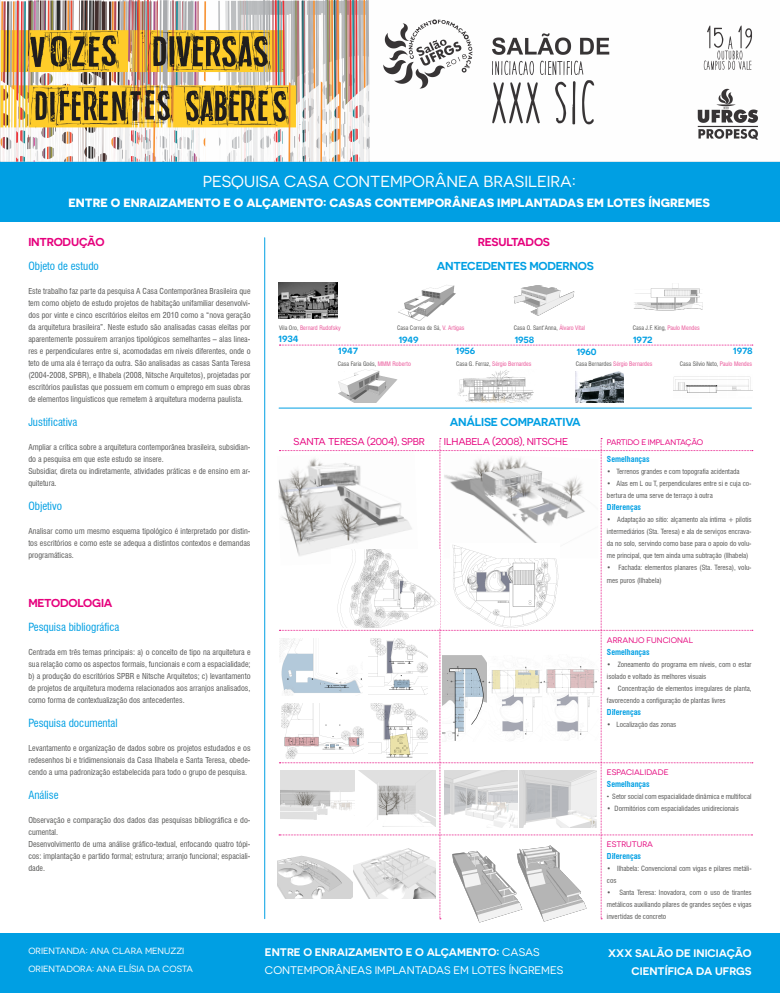
<style>
.page{position:relative;width:780px;height:993px;background:#fff}
.page>*{position:absolute;margin:0;border:0;box-sizing:border-box;transform-origin:0 0}
.t1{font:16px "Novecentosanswide";color:#fff}
.t2{font:700 12px "Novecentosanswide";color:#fff}
.t3{font:600 11.5px "Novecentosanswide";letter-spacing:-.02em;color:#009fe3}
.t4{font:600 11.5px "Novecentosanswide";letter-spacing:-.02em;color:#e6007d}
.t5{font:condensed 11px "Swiss 721 BT";color:#009fe3}
.t6{font:11px/18px "Novecentosanswide";color:#fff}
.t7{font:600 11px/18px "Novecentosanswide";color:#fff;text-align:right}
.t8{font:10px "Novecentosanswide";letter-spacing:-.02em;color:#e6007d}
.t9{font:9px/18px "Novecentosanswide";color:#fff}
.t10{font:600 9px "Novecentosanswide";letter-spacing:-.02em;color:#009fe3}
.t11{font:condensed 8px/12px "Swiss 721 BT";color:#575756;text-align:justify}
.t12{font:700 condensed 8px "Swiss 721 BT";color:#009fe3}
.t13{font:8px "Novecentosanswide";color:#e5087e}
.t14{font:8px "Novecentosanswide";letter-spacing:-.02em;color:#e6007d}
.t15{font:condensed 7px/12px "Swiss 721 BT";color:#575756}
.t16{font:condensed 6px "Swiss 721 BT";color:#575756}
.t17{font:condensed 6px "Swiss 721 BT";color:#ea5297}
.s1{color:#ea5297}
.s2{color:#575756}
.s3{font-family:"Adobe Caslon Pro";font-stretch:normal}
.s4{font-weight:600}
</style>
<div class="page">
<div style="left:0;top:161px;width:780px;height:60px;background:#009fe3"></div>
<div style="left:0;top:933px;width:780px;height:59px;background:#009fe3"></div>
<img style="left:0;top:0;width:758px;height:161px">
<hr style="left:264px;top:238px;width:1px;height:680px;background:#009fe3">
<hr style="left:279px;top:407px;width:472px;height:1px;background:#009fe3">
<svg style="left:279px;top:345px;width:473px;height:1px"></svg>
<img style="left:279px;top:283px;width:59px;height:35px">
<img style="left:575px;top:371px;width:48px;height:31px">
<img style="left:634px;top:283px;width:69px;height:28px">
<img style="left:338px;top:369px;width:60px;height:33px">
<img style="left:398px;top:285px;width:58px;height:36px">
<img style="left:513px;top:285px;width:62px;height:31px">
<svg style="left:279px;top:438px;width:473px;height:481px"></svg>
<img style="left:444px;top:770px;width:73px;height:57px">
<img style="left:520px;top:770px;width:76px;height:57px">
<img style="left:353px;top:846px;width:82px;height:51px">
<img style="left:278px;top:849px;width:75px;height:48px">
<img style="left:447px;top:834px;width:63px;height:89px">
<img style="left:510px;top:834px;width:83px;height:88px">
<img style="left:673px;top:376px;width:79px;height:17px">
<img style="left:458px;top:370px;width:76px;height:32px">
<h1 class="t1" style="left:203px;top:172px;width:374px">PESQUISA CASA CONTEMPORÂNEA BRASILEIRA:</h1>
<h2 class="t2" style="left:69px;top:195px;width:643px">ENTRE O ENRAIZAMENTO E O ALÇAMENTO: CASAS CONTEMPORÂNEAS IMPLANTADAS EM LOTES ÍNGREMES</h2>
<h3 class="t4" style="left:28px;top:235px;width:78px">INTRODUÇÃO</h3>
<h3 class="t5" style="left:28px;top:259px;width:72px">Objeto de estudo</h3>
<p class="t11" style="left:28px;top:285px;width:224px">Este trabalho faz parte da pesquisa A Casa Contemporânea Brasileira que tem como objeto de estudo projetos de habitação unifamiliar desenvolvi&shy;dos por vinte e cinco escritórios eleitos em 2010 como a “nova geração da arquitetura brasileira”. Neste estudo são analisadas casas eleitas por aparentemente possuírem arranjos tipológicos semelhantes – alas linea&shy;res e perpendiculares entre si, acomodadas em níveis diferentes, onde o teto de uma ala é terraço da outra. São analisadas as casas Santa Teresa (2004-2008, SPBR), e Ilhabela (2008, Nitsche Arquitetos), projetadas por escritórios paulistas que possuem em comum o emprego em suas obras de elementos linguísticos que remetem à arquitetura moderna paulista.</p>
<h3 class="t5" style="left:28px;top:415px;width:51px">Justificativa</h3>
<p class="t11" style="left:28px;top:441px;width:224px;text-align:left">Ampliar a crítica sobre a arquitetura contemporânea brasileira, subsidian&shy;do a pesquisa em que este estudo se insere.<br>Subsidiar, direta ou indiretamente, atividades práticas e de ensino em ar&shy;quitetura.</p>
<h3 class="t5" style="left:28px;top:499px;width:35px">Objetivo</h3>
<p class="t11" style="left:28px;top:525px;width:224px">Analisar como um mesmo esquema tipológico é interpretado por distin&shy;tos escritórios e como este se adequa a distintos contextos e demandas programáticas.</p>
<h3 class="t4" style="left:28px;top:595px;width:86px">METODOLOGIA</h3>
<h3 class="t5" style="left:28px;top:619px;width:93px">Pesquisa bibliográfica</h3>
<p class="t11" style="left:28px;top:645px;width:224px">Centrada em três temas principais: a) o conceito de tipo na arquitetura e sua relação como os aspectos formais, funcionais e com a espacialidade; b) a produção do escritórios SPBR e Nitsche Arquitetos; c) levantamento de projetos de arquitetura moderna relacionados aos arranjos analisados, como forma de contextualização dos antecedentes.</p>
<h3 class="t5" style="left:28px;top:715px;width:91px">Pesquisa documental</h3>
<p class="t11" style="left:28px;top:741px;width:224px">Levantamento e organização de dados sobre os projetos estudados e os redesenhos bi e tridimensionais da Casa Ilhabela e Santa Teresa, obede&shy;cendo a uma padronização estabelecida para todo o grupo de pesquisa.</p>
<h3 class="t5" style="left:28px;top:787px;width:32px">Análise</h3>
<p class="t11" style="left:28px;top:813px;width:224px;text-align:left">Observação e comparação dos dados das pesquisas bibliográfica e do&shy;cumental.<br>Desenvolvimento de uma análise gráfico-textual, enfocando quatro tópi&shy;cos: implantação e partido formal; estrutura; arranjo funcional; espaciali&shy;dade.</p>
<p class="t9" style="left:28px;top:941px;width:166px">ORIENTANDA: ANA CLARA MENUZZI<br>ORIENTADORA: ANA ELÍSIA DA COSTA</p>
<h3 class="t4" style="left:478px;top:235px;width:74px">RESULTADOS</h3>
<h3 class="t3" style="left:437px;top:259px;width:159px">ANTECEDENTES MODERNOS</h3>
<p class="t16" style="left:514px;top:324px;width:72px">Casa O. Sant’Anna, <span class="s1">Álvaro Vital</span></p>
<p class="t16" style="left:632px;top:324px;width:68px">Casa J.F. King, <span class="s1">Paulo Mendes</span></p>
<p class="t16" style="left:679px;top:360px;width:74px">Casa Silvio Neto, <span class="s1">Paulo Mendes</span></p>
<p class="t17" style="left:279px;top:324px;width:63px"><span class="s2">Vila Oro,</span> Bernard Rudofsky</p>
<p class="t16" style="left:397px;top:324px;width:69px">Casa Correa de Sá, <span class="s1">V. Artigas</span></p>
<p class="t17" style="left:456px;top:360px;width:77px"><span class="s2">Casa G. Ferraz,</span> Sérgio Bernardes</p>
<p class="t17" style="left:575px;top:360px;width:78px"><span class="s2">Casa Bernardes</span> Sérgio Bernardes</p>
<p class="t10" style="left:278px;top:333px;width:22px">1934</p>
<p class="t10" style="left:632px;top:334px;width:21px">1972</p>
<p class="t10" style="left:398px;top:334px;width:22px">1949</p>
<p class="t10" style="left:514px;top:334px;width:21px">1958</p>
<p class="t10" style="left:455px;top:345px;width:21px">1956</p>
<p class="t10" style="left:576px;top:346px;width:22px">1960</p>
<p class="t10" style="left:733px;top:345px;width:21px">1978</p>
<p class="t10" style="left:338px;top:345px;width:21px">1947</p>
<p class="t16" style="left:338px;top:360px;width:75px">Casa Faria Goés, <span class="s1">MMM Roberto</span></p>
<p class="t8" style="left:293px;top:435px;width:133px">SANTA TERESA (2004), SPBR</p>
<h3 class="t3" style="left:450px;top:415px;width:132px">ANÁLISE COMPARATIVA</h3>
<p class="t8" style="left:444px;top:435px;width:126px">ILHABELA (2008), NITSCHE</p>
<p class="t14" style="left:607px;top:437px;width:98px">PARTIDO E IMPLANTAÇÃO</p>
<p class="t12" style="left:607px;top:454px;width:44px">Semelhanças</p>
<p class="t15" style="left:607px;top:465px;width:134px">• Terrenos grandes e com topografia acidentada</p>
<p class="t15" style="left:607px;top:477px;width:146px">• Alas em L ou T, perpendiculares entre si e cuja co&shy;bertura de uma serve de terraço à outra</p>
<p class="t12" style="left:607px;top:502px;width:36px">Diferenças</p>
<p class="t15" style="left:607px;top:513px;width:146px;text-align:justify">• Adaptação ao sítio: alçamento ala íntima + pilotis intermediários (Sta. Teresa) e ala de serviços encrava&shy;da no solo, servindo como base para o apoio do volu&shy;me principal, que tem ainda uma subtração (Ilhabela)</p>
<p class="t15" style="left:607px;top:561px;width:146px">• Fachada: elementos planares (Sta. Teresa), volu&shy;mes puros (Ilhabela)</p>
<p class="t13" style="left:607px;top:635px;width:88px">ARRANJO FUNCIONAL</p>
<p class="t12" style="left:607px;top:646px;width:44px">Semelhanças</p>
<p class="t15" style="left:607px;top:657px;width:146px">• Zoneamento do programa em níveis, com o estar isolado e voltado às melhores visuais</p>
<p class="t15" style="left:607px;top:681px;width:146px">• Concentração de elementos irregulares de planta, favorecendo a configuração de plantas livres</p>
<p class="t12" style="left:607px;top:706px;width:36px">Diferenças</p>
<p class="t15" style="left:607px;top:717px;width:71px">• Localização das zonas</p>
<p class="t13" style="left:607px;top:767px;width:63px">ESPACIALIDADE</p>
<p class="t12" style="left:607px;top:778px;width:44px">Semelhanças</p>
<p class="t15" style="left:607px;top:789px;width:146px"><span class="s3">•</span> Setor social com espacialidade dinâmica e multifocal</p>
<p class="t15" style="left:607px;top:801px;width:133px">• Dormitórios com espacialidades unidirecionais</p>
<p class="t13" style="left:607px;top:839px;width:48px">ESTRUTURA</p>
<p class="t12" style="left:607px;top:850px;width:36px">Diferenças</p>
<p class="t15" style="left:607px;top:861px;width:146px">• Ilhabela: Convencional com vigas e pilares metáli&shy;cos</p>
<p class="t15" style="left:607px;top:885px;width:146px;text-align:justify">• Santa Teresa: Inovadora, com o uso de tirantes metálicos auxiliando pilares de grandes seções e vigas invertidas de concreto</p>
<h3 class="t6" style="left:265px;top:942px;width:300px"><span class="s4">ENTRE O ENRAIZAMENTO E O ALÇAMENTO:</span> CASAS<br>CONTEMPORÂNEAS IMPLANTADAS EM LOTES ÍNGREMES</h3>
<h3 class="t7" style="left:608px;top:943px;width:145px">XXX SALÃO DE INICIAÇÃO<br>CIENTÍFICA DA UFRGS</h3>
</div>
